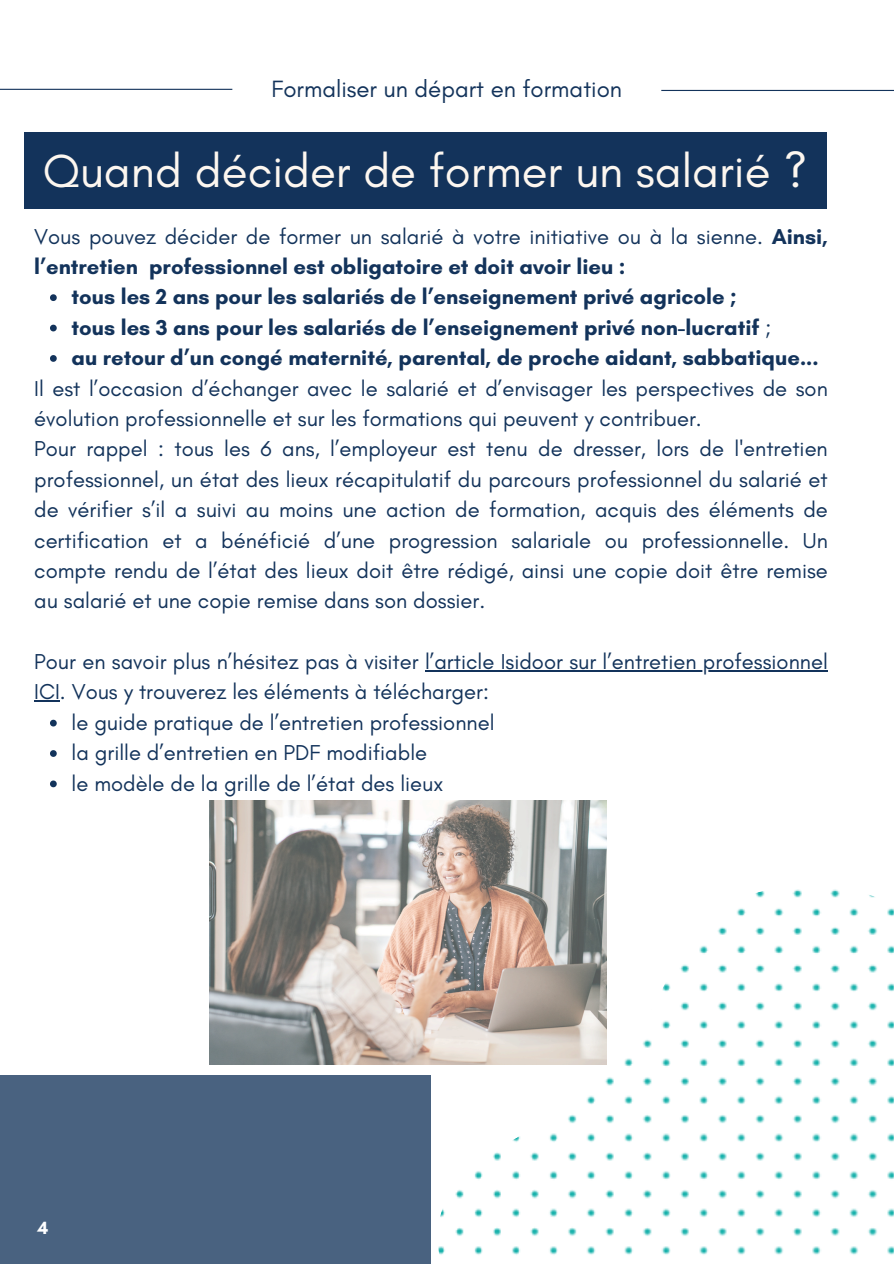
<style>
.page{position:relative;width:894px;height:1264px;background:#fff}
.page>*{position:absolute;margin:0;border:0;box-sizing:border-box;transform-origin:0 0}
.t1{font:47.25px "Glacial Indifference";color:#fdf7f0}
.t2{font:24px "Glacial Indifference";color:#13335b}
.t3{font:21.9px/30.5px "Glacial Indifference";color:#13335b}
.t4{font:700 21.9px "Glacial Indifference";color:#13335b}
.t5{font:700 18px "Glacial Indifference";color:#fff}
.s1{font-weight:700}
.s2{font-weight:400}
</style>
<div class="page">
<div style="left:0;top:1074px;width:430px;height:189px;background:#496280"></div>
<hr style="left:0;top:89px;width:232px;height:1px;background:#13335b">
<hr style="left:661px;top:90px;width:232px;height:1px;background:#13335b">
<img style="left:209px;top:800px;width:396px;height:264px">
<svg style="left:437px;top:885px;width:456px;height:370px"></svg>
<svg style="left:50px;top:294px;width:7px;height:7px"></svg>
<svg style="left:50px;top:325px;width:7px;height:6px"></svg>
<svg style="left:50px;top:355px;width:7px;height:7px"></svg>
<hr style="left:425px;top:670px;width:402px;height:1px;background:#13335b">
<svg style="left:34px;top:700px;width:26px;height:1px"></svg>
<svg style="left:50px;top:719px;width:7px;height:7px"></svg>
<svg style="left:50px;top:750px;width:7px;height:7px"></svg>
<svg style="left:50px;top:780px;width:7px;height:7px"></svg>
<div style="left:24px;top:132px;width:802px;height:77px;background:#13335b"></div>
<p class="t2" style="left:271px;top:74px;width:352px">Formaliser un départ en formation</p>
<p class="t1" style="left:43px;top:142px;width:766px">Quand décider de former un salarié ?</p>
<p class="t3" style="left:34px;top:221px;width:794px">Vous pouvez décider de former un salarié à votre initiative ou à la sienne. <span class="s1">Ainsi, l’entretien professionnel est obligatoire et doit avoir lieu :</span></p>
<p class="t4" style="left:72px;top:283px;width:666px">tous les 2 ans pour les salariés de l’enseignement privé agricole ;</p>
<p class="t4" style="left:72px;top:314px;width:701px">tous les 3 ans pour les salariés de l’enseignement privé non-lucratif <span class="s2">;</span></p>
<p class="t4" style="left:72px;top:344px;width:748px">au retour d’un congé maternité, parental, de proche aidant, sabbatique...</p>
<p class="t3" style="left:34px;top:373px;width:794px">Il est l’occasion d’échanger avec le salarié et d’envisager les perspectives de son évolution professionnelle et sur les formations qui peuvent y contribuer.</p>
<p class="t3" style="left:34px;top:433px;width:794px;text-align:justify">Pour rappel : tous les 6 ans, l’employeur est tenu de dresser, lors de l'entretien professionnel, un état des lieux récapitulatif du parcours professionnel du salarié et de vérifier s’il a suivi au moins une action de formation, acquis des éléments de certification et a bénéficié d’une progression salariale ou professionnelle. Un compte rendu de l’état des lieux doit être rédigé, ainsi une copie doit être remise au salarié et une copie remise dans son dossier.</p>
<p class="t3" style="left:34px;top:646px;width:794px">Pour en savoir plus n’hésitez pas à visiter l’article Isidoor sur l’entretien professionnel</p>
<p class="t3" style="left:34px;top:676px;width:461px;text-align:right">ICI. Vous y trouverez les éléments à télécharger: le guide pratique de l’entretien professionnel</p>
<p class="t3" style="left:72px;top:737px;width:357px">la grille d’entretien en PDF modifiable</p>
<p class="t3" style="left:72px;top:767px;width:373px">le modèle de la grille de l’état des lieux</p>
<h1 class="t5" style="left:37px;top:1216px;width:12px">4</h1>
</div>
